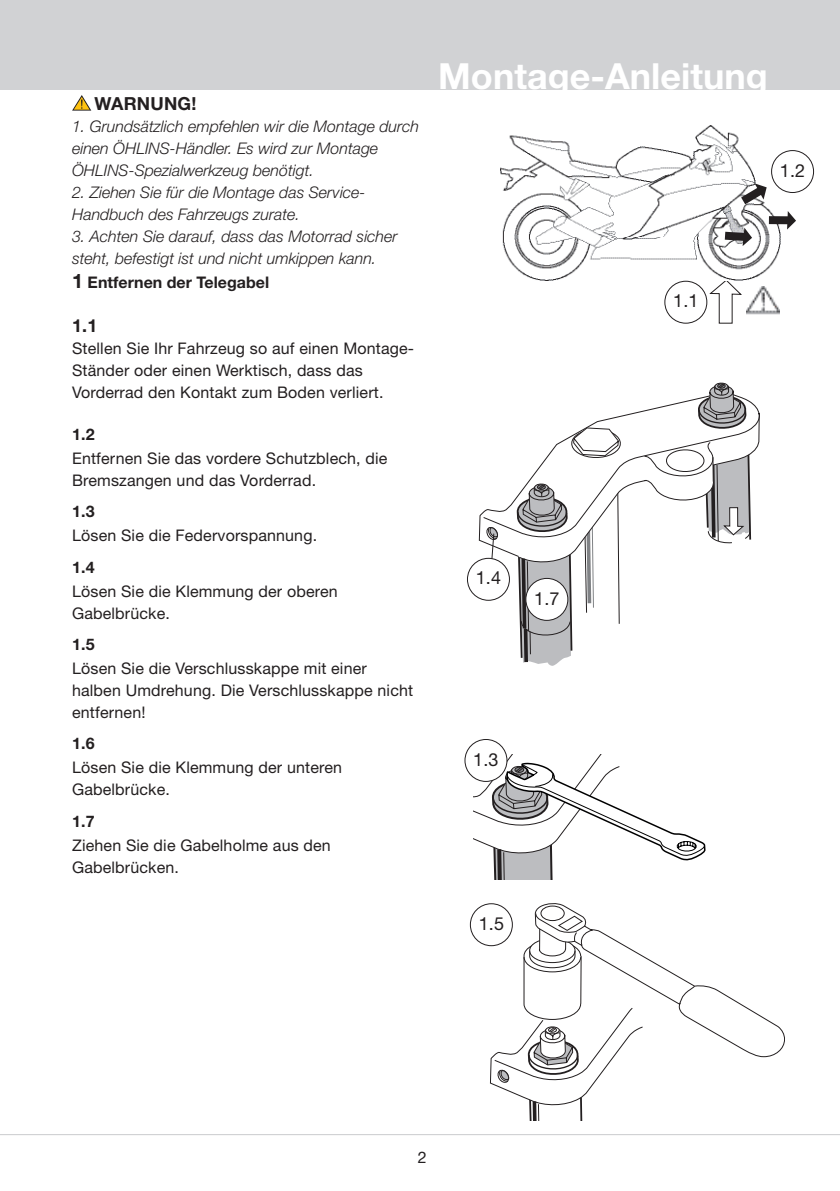
<style>
.page{position:relative;width:840px;height:1191px;background:#fff}
.page>*{position:absolute;margin:0;border:0;box-sizing:border-box;transform-origin:0 0}
.t1{font:700 36px "Helvetica Neue LT Std";color:#fff}
.t2{font:18px "Helvetica Neue LT Std";color:#231f20}
.t3{font:700 18px "Helvetica Neue LT Std";letter-spacing:.01em;color:#231f20}
.t4{font:16px/22px "Helvetica Neue LT Std";letter-spacing:.01em;color:#231f20}
.t5{font:italic 300 16px/22px "Helvetica Neue LT Std";color:#231f20}
.t6{font:700 16px "Helvetica Neue LT Std";color:#231f20}
.t7{font:italic 16px "Helvetica Neue";color:#231f20}
.s1{font-size:20px}
</style>
<div class="page">
<div style="left:0;top:0;width:839px;height:90px;background:#d1d2d4"></div>
<hr style="left:0;top:1134px;width:839px;height:1px;background:#d1d2d4">
<svg style="left:72px;top:95px;width:19px;height:16px"></svg>
<svg style="left:709px;top:281px;width:33px;height:43px"></svg>
<img style="left:500px;top:125px;width:279px;height:156px">
<svg style="left:768px;top:211px;width:27px;height:18px"></svg>
<svg style="left:724px;top:228px;width:27px;height:18px"></svg>
<svg style="left:740px;top:183px;width:26px;height:21px"></svg>
<img style="left:746px;top:286px;width:33px;height:29px">
<svg style="left:473px;top:754px;width:232px;height:125px"></svg>
<div style="left:464px;top:739px;width:42px;height:42px;background:#fff;border-radius:50%"></div>
<div style="left:464px;top:739px;width:43px;height:43px;border:1px solid #231f20;border-radius:50%"></div>
<svg style="left:489px;top:903px;width:295px;height:217px"></svg>
<div style="left:470px;top:903px;width:42px;height:42px;background:#fff;border-radius:50%"></div>
<div style="left:469px;top:903px;width:43px;height:43px;border:1px solid #231f20;border-radius:50%"></div>
<svg style="left:482px;top:382px;width:277px;height:284px"></svg>
<div style="left:467px;top:558px;width:42px;height:42px;background:#fff;border-radius:50%"></div>
<div style="left:466px;top:558px;width:43px;height:43px;border:1px solid #231f20;border-radius:50%"></div>
<div style="left:525px;top:578px;width:42px;height:42px;background:#fff;border-radius:50%"></div>
<div style="left:525px;top:578px;width:43px;height:43px;border:1px solid #231f20;border-radius:50%"></div>
<div style="left:664px;top:281px;width:43px;height:43px;border:1px solid #231f20;border-radius:50%"></div>
<div style="left:771px;top:151px;width:42px;height:41px;background:#fff;border-radius:50%"></div>
<div style="left:770px;top:150px;width:43px;height:43px;border:1px solid #231f20;border-radius:50%"></div>
<p class="t3" style="left:94px;top:92px;width:103px">WARNUNG!</p>
<p class="t5" style="left:72px;top:115px;width:348px">1. Grundsätzlich empfehlen wir die Montage durch einen ÖHLINS-Händler. Es wird zur Montage<br>ÖHLINS-Spezialwerkzeug benötigt.</p>
<p class="t5" style="left:72px;top:181px;width:295px">2. Ziehen Sie für die Montage das Service-<br>Handbuch des Fahrzeugs zurate.</p>
<p class="t5" style="left:72px;top:225px;width:327px">3. Achten Sie darauf, dass das Motorrad sicher steht, befestigt ist und nicht umkippen kann.</p>
<p class="t6" style="left:72px;top:272px;width:198px"><span class="s1">1</span> Entfernen der Telegabel</p>
<p class="t3" style="left:72px;top:314px;width:27px">1.1</p>
<p class="t4" style="left:72px;top:337px;width:343px">Stellen Sie Ihr Fahrzeug so auf einen Montage-<br>Ständer oder einen Werktisch, dass das<br>Vorderrad den Kontakt zum Boden verliert.</p>
<p class="t6" style="left:72px;top:424px;width:24px">1.2</p>
<p class="t4" style="left:72px;top:447px;width:317px">Entfernen Sie das vordere Schutzblech, die<br>Bremszangen und das Vorderrad.</p>
<p class="t6" style="left:72px;top:502px;width:24px">1.3</p>
<p class="t4" style="left:72px;top:524px;width:246px">Lösen Sie die Federvorspannung.</p>
<p class="t6" style="left:72px;top:557px;width:24px">1.4</p>
<p class="t4" style="left:72px;top:580px;width:267px">Lösen Sie die Klemmung der oberen<br>Gabelbrücke.</p>
<p class="t6" style="left:72px;top:634px;width:24px">1.5</p>
<p class="t4" style="left:72px;top:657px;width:342px">Lösen Sie die Verschlusskappe mit einer halben Umdrehung. Die Verschlusskappe nicht entfernen!</p>
<p class="t6" style="left:72px;top:734px;width:24px">1.6</p>
<p class="t4" style="left:72px;top:756px;width:271px">Lösen Sie die Klemmung der unteren<br>Gabelbrücke.</p>
<p class="t6" style="left:72px;top:811px;width:24px">1.7</p>
<p class="t4" style="left:72px;top:834px;width:260px">Ziehen Sie die Gabelholme aus den<br>Gabelbrücken.</p>
<h1 class="t1" style="left:438px;top:54px;width:331px">Montage-Anleitung</h1>
<p class="t2" style="left:779px;top:159px;width:27px">1.2</p>
<p class="t2" style="left:672px;top:290px;width:27px">1.1</p>
<p class="t7" style="left:479px;top:562px;width:24px">1.5</p>
<p class="t2" style="left:475px;top:567px;width:27px">1.4</p>
<p class="t2" style="left:534px;top:587px;width:27px">1.7</p>
<p class="t7" style="left:533px;top:598px;width:24px">1.8</p>
<p class="t7" style="left:475px;top:748px;width:24px">1.4</p>
<p class="t2" style="left:473px;top:748px;width:27px">1.3</p>
<p class="t7" style="left:476px;top:909px;width:24px">1.6</p>
<p class="t2" style="left:478px;top:912px;width:27px">1.5</p>
<p class="t4" style="left:417px;top:1145px;width:10px">2</p>
</div>
